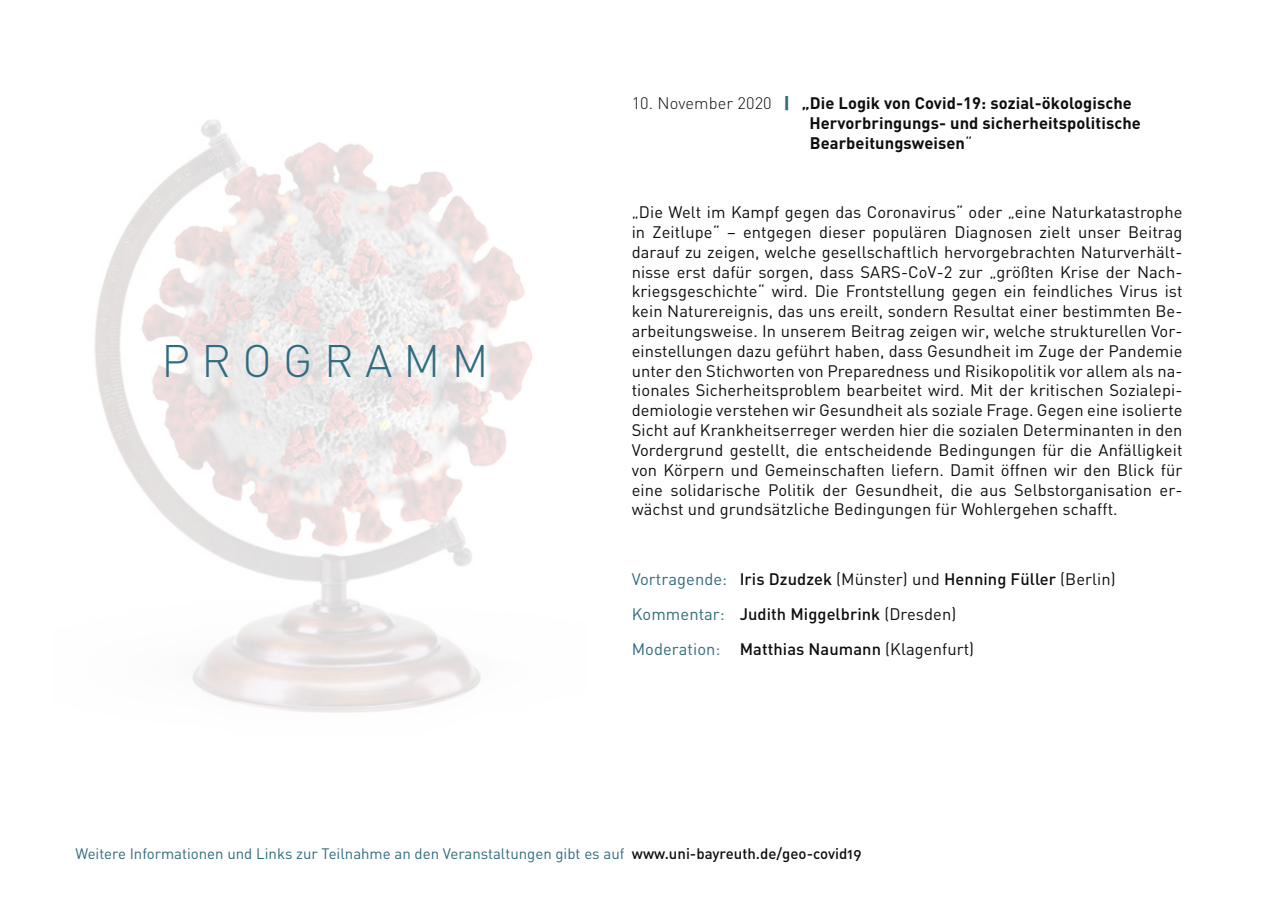
<style>
.page{position:relative;width:1280px;height:910px;background:#fff}
.page>*{position:absolute;margin:0;border:0;box-sizing:border-box;transform-origin:0 0}
.t1{font:300 45px "DIN";color:#316b81}
.t2{font:16.5px/19.8px "DIN";letter-spacing:.005em;color:#0d0e0e;text-align:justify}
.t3{font:500 16.5px "DIN";letter-spacing:.005em;color:#0d0e0e}
.t4{font:700 16.5px/19.8px "DIN";letter-spacing:.005em;color:#0d0e0e}
.t5{font:15px "DIN";color:#316b81}
.s1{font-weight:300}
.s2{font-weight:900;color:#316b81}
.s3{font-weight:400}
.s4{font-weight:400;color:#316b81}
.s5{font-family:"DIN Medium Alternate";color:#0d0e0e}
</style>
<div class="page">
<img style="left:95px;top:120px;width:438px;height:593px">
<p class="t1" style="left:161px;top:333px;width:329px">P R O G R A M M</p>
<p class="t4" style="left:809px;top:92px;width:333px;text-indent:-178px"><span class="s1">10. November 2020</span> <span class="s2">|</span> „Die Logik von Covid-19: sozial-ökologische<br>Hervorbringungs- und sicherheitspolitische<br>Bearbeitungsweisen<span class="s3">“</span></p>
<p class="t2" style="left:632px;top:202px;width:552px">„Die Welt im Kampf gegen das Coronavirus“ oder „eine Naturkatastrophe in Zeitlupe“ – entgegen dieser populären Diagnosen zielt unser Beitrag darauf zu zeigen, welche gesellschaftlich hervorgebrachten Naturverhält&shy;nisse erst dafür sorgen, dass SARS-CoV-2 zur „größten Krise der Nach&shy;kriegsgeschichte“ wird. Die Frontstellung gegen ein feindliches Virus ist kein Naturereignis, das uns ereilt, sondern Resultat einer bestimmten Be&shy;arbeitungsweise. In unserem Beitrag zeigen wir, welche strukturellen Vor&shy;einstellungen dazu geführt haben, dass Gesundheit im Zuge der Pandemie unter den Stichworten von Preparedness und Risikopolitik vor allem als na&shy;tionales Sicherheitsproblem bearbeitet wird. Mit der kritischen Sozialepi&shy;demiologie verstehen wir Gesundheit als soziale Frage. Gegen eine isolierte Sicht auf Krankheitserreger werden hier die sozialen Determinanten in den Vordergrund gestellt, die entscheidende Bedingungen für die Anfälligkeit von Körpern und Gemeinschaften liefern. Damit öffnen wir den Blick für eine solidarische Politik der Gesundheit, die aus Selbstorganisation er&shy;wächst und grundsätzliche Bedingungen für Wohlergehen schafft.</p>
<p class="t3" style="left:632px;top:568px;width:486px"><span class="s4">Vortragende:</span> Iris Dzudzek <span class="s3">(Münster) und</span> Henning Füller <span class="s3">(Berlin)</span></p>
<p class="t3" style="left:632px;top:603px;width:326px"><span class="s4">Kommentar:</span> Judith Miggelbrink <span class="s3">(Dresden)</span></p>
<p class="t3" style="left:632px;top:638px;width:344px"><span class="s4">Moderation:</span> Matthias Naumann <span class="s3">(Klagenfurt)</span></p>
<p class="t5" style="left:75px;top:844px;width:787px">Weitere Informationen und Links zur Teilnahme an den Veranstaltungen gibt es auf <span class="s5">www.uni-bayreuth.de/geo-covid19</span></p>
</div>
